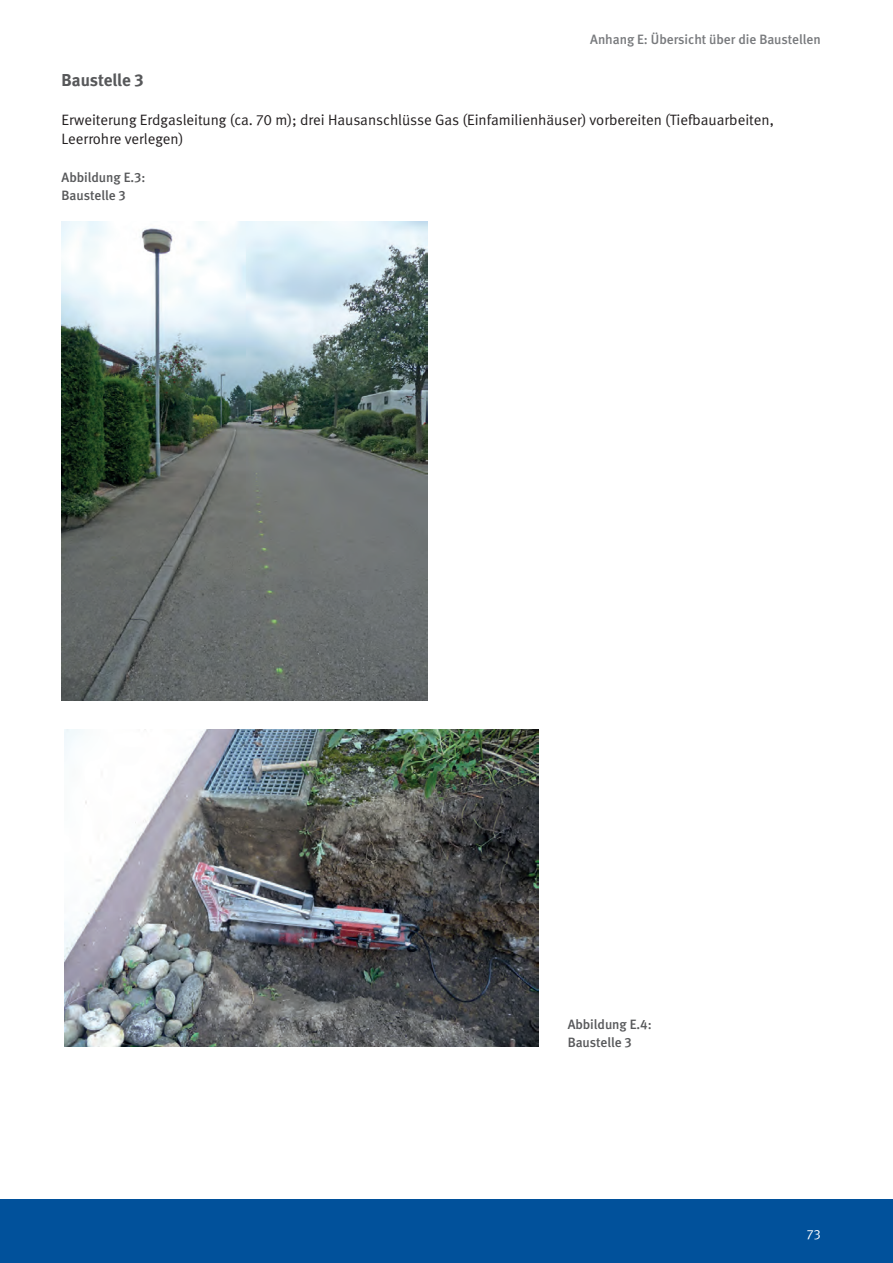
<style>
.page{position:relative;width:893px;height:1263px;background:#fff}
.page>*{position:absolute;margin:0;border:0;box-sizing:border-box;transform-origin:0 0}
.t1{font:700 17.25px "DGUV Meta";letter-spacing:-.005em;color:#57585a}
.t2{font:15px/19.2px "DGUV Meta";color:#231f20}
.t3{font:500 13.5px/18px "DGUV Meta";letter-spacing:-.005em;color:#57585a}
.t4{font:500 13.5px "DGUV Meta";color:#787a7d}
.t5{font:13.5px "DGUV Meta";color:#fff}
</style>
<div class="page">
<div style="left:0;top:1199px;width:893px;height:64px;background:#01519b"></div>
<img style="left:62px;top:221px;width:365px;height:480px">
<img style="left:64px;top:730px;width:474px;height:316px">
<p class="t4" style="left:590px;top:32px;width:232px">Anhang E: Übersicht über die Baustellen</p>
<p class="t1" style="left:62px;top:70px;width:83px">Baustelle 3</p>
<p class="t2" style="left:62px;top:110px;width:714px">Erweiterung Erdgasleitung (ca. 70 m); drei Hausanschlüsse Gas (Einfamilienhäuser) vorbereiten (Tiefbauarbeiten,<br>Leerrohre verlegen)</p>
<p class="t3" style="left:62px;top:169px;width:85px">Abbildung E.3:<br>Baustelle 3</p>
<p class="t3" style="left:568px;top:1015px;width:85px">Abbildung E.4:<br>Baustelle 3</p>
<p class="t5" style="left:807px;top:1226px;width:15px">73</p>
</div>
